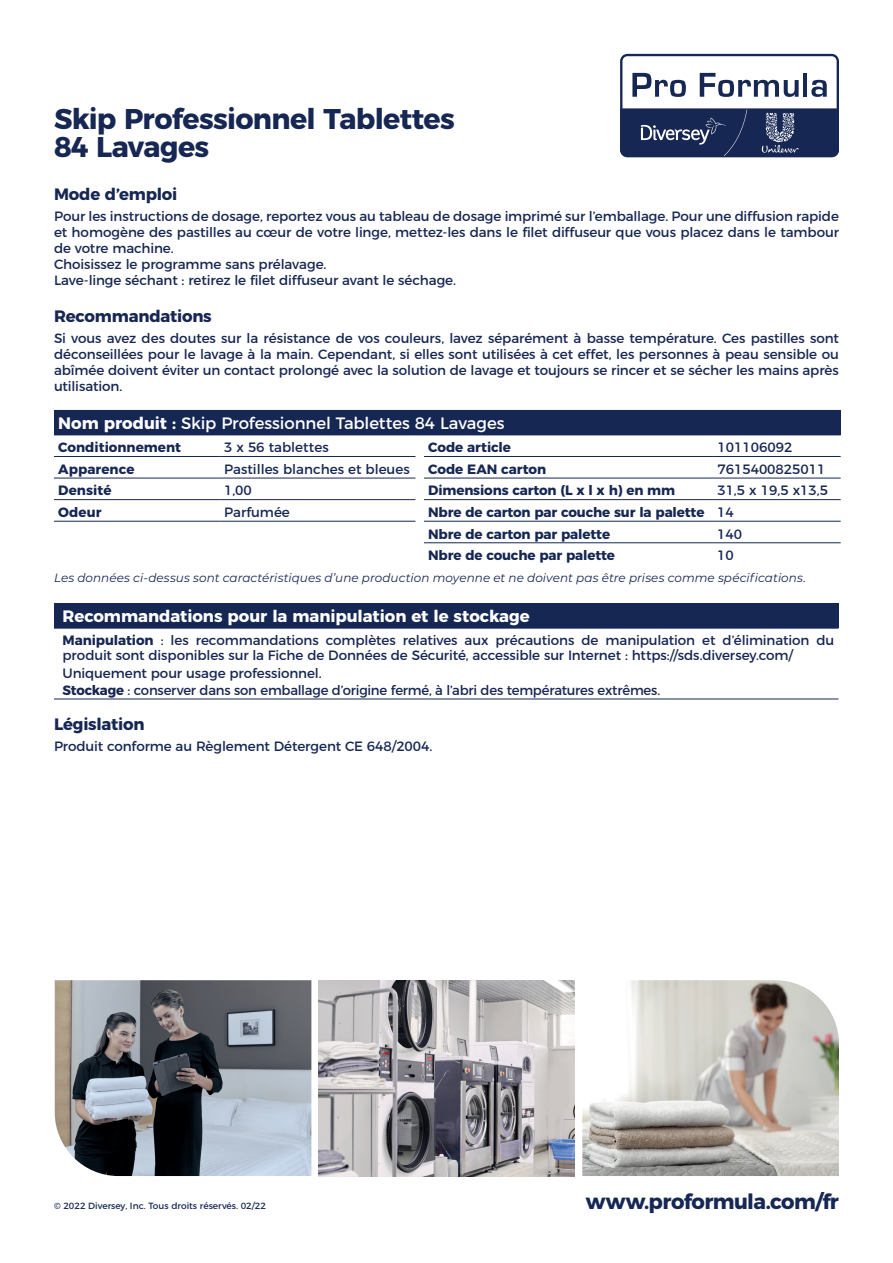
<style>
.page{position:relative;width:893px;height:1263px;background:#fff}
.page>*{position:absolute;margin:0;border:0;box-sizing:border-box;transform-origin:0 0}
.t1{font:700 28.5px/28.5px "Montserrat";letter-spacing:-.025em;color:#172754}
.t2{font:700 21px "Montserrat";letter-spacing:-.03em;color:#172754}
.t3{font:16.5px "Montserrat";letter-spacing:-.005em;color:#fff}
.t4{font:700 16.5px "Montserrat";letter-spacing:-.005em;color:#fff}
.t5{font:700 16.5px "Montserrat";letter-spacing:-.015em;color:#172754}
.t6{font:13.5px/16.2px "Montserrat";letter-spacing:-.005em;color:#172754}
.t7{font:700 13.5px/21.6px "Montserrat";letter-spacing:-.01em;color:#172754}
.t8{font:italic 12px "Montserrat";letter-spacing:.005em;color:#172754}
.t9{font:9px "Montserrat";color:#172754}
.s1{font-weight:700}
.s2{font-weight:400}
</style>
<div class="page">
<svg style="left:620px;top:54px;width:219px;height:103px"></svg>
<img style="left:55px;top:980px;width:256px;height:196px">
<img style="left:582px;top:980px;width:257px;height:196px">
<img style="left:318px;top:980px;width:257px;height:196px">
<div style="left:54px;top:410px;width:787px;height:25px;background:#172754"></div>
<hr style="left:54px;top:456px;width:166px;height:1px;background:#172754">
<hr style="left:220px;top:456px;width:195px;height:1px;background:#172754">
<hr style="left:54px;top:478px;width:166px;height:1px;background:#172754">
<hr style="left:220px;top:478px;width:195px;height:1px;background:#172754">
<hr style="left:54px;top:499px;width:166px;height:1px;background:#172754">
<hr style="left:220px;top:499px;width:195px;height:1px;background:#172754">
<hr style="left:54px;top:521px;width:166px;height:1px;background:#172754">
<hr style="left:220px;top:521px;width:195px;height:1px;background:#172754">
<hr style="left:424px;top:456px;width:289px;height:1px;background:#172754">
<hr style="left:713px;top:456px;width:128px;height:1px;background:#172754">
<hr style="left:424px;top:478px;width:289px;height:1px;background:#172754">
<hr style="left:713px;top:478px;width:128px;height:1px;background:#172754">
<hr style="left:424px;top:499px;width:289px;height:1px;background:#172754">
<hr style="left:713px;top:499px;width:128px;height:1px;background:#172754">
<hr style="left:424px;top:521px;width:289px;height:1px;background:#172754">
<hr style="left:713px;top:521px;width:128px;height:1px;background:#172754">
<hr style="left:424px;top:542px;width:289px;height:1px;background:#172754">
<hr style="left:713px;top:542px;width:128px;height:1px;background:#172754">
<div style="left:54px;top:604px;width:784px;height:24px;background:#172754"></div>
<hr style="left:54px;top:603px;width:784px;height:1px;background:#172754">
<hr style="left:54px;top:628px;width:784px;height:1px;background:#172754">
<hr style="left:54px;top:699px;width:784px;height:1px;background:#172754">
<h1 class="t1" style="left:54px;top:102px;width:402px">Skip Professionnel Tablettes<br>84 Lavages</h1>
<p class="t5" style="left:54px;top:181px;width:125px">Mode d’emploi</p>
<p class="t6" style="left:54px;top:207px;width:786px">Pour les instructions de dosage, reportez vous au tableau de dosage imprimé sur l’emballage. Pour une diffusion rapide et homogène des pastilles au cœur de votre linge, mettez-les dans le filet diffuseur que vous placez dans le tambour de votre machine.<br>Choisissez le programme sans prélavage.<br>Lave-linge séchant : retirez le filet diffuseur avant le séchage.</p>
<p class="t5" style="left:54px;top:303px;width:159px">Recommandations</p>
<p class="t6" style="left:54px;top:329px;width:786px;text-align:justify">Si vous avez des doutes sur la résistance de vos couleurs, lavez séparément à basse température. Ces pastilles sont déconseillées pour le lavage à la main. Cependant, si elles sont utilisées à cet effet, les personnes à peau sensible ou abîmée doivent éviter un contact prolongé avec la solution de lavage et toujours se rincer et se sécher les mains après utilisation.</p>
<p class="t3" style="left:58px;top:410px;width:448px"><span class="s1">Nom produit :</span> Skip Professionnel Tablettes 84 Lavages</p>
<p class="t7" style="left:58px;top:436px;width:124px">Conditionnement</p>
<p class="t6" style="left:224px;top:438px;width:106px">3 x 56 tablettes</p>
<p class="t7" style="left:428px;top:436px;width:84px">Code article</p>
<p class="t6" style="left:717px;top:438px;width:76px">101106092</p>
<p class="t7" style="left:58px;top:457px;width:78px">Apparence</p>
<p class="t6" style="left:224px;top:460px;width:187px">Pastilles blanches et bleues</p>
<p class="t7" style="left:428px;top:457px;width:119px">Code EAN carton</p>
<p class="t6" style="left:717px;top:460px;width:110px">7615400825011</p>
<p class="t7" style="left:58px;top:479px;width:55px">Densité</p>
<p class="t6" style="left:224px;top:481px;width:29px">1,00</p>
<p class="t7" style="left:428px;top:479px;width:248px">Dimensions carton (L x l x h) en mm</p>
<p class="t6" style="left:717px;top:481px;width:112px">31,5 x 19,5 x13,5</p>
<p class="t7" style="left:58px;top:500px;width:45px">Odeur</p>
<p class="t6" style="left:224px;top:503px;width:67px">Parfumée</p>
<p class="t7" style="left:428px;top:500px;width:307px">Nbre de carton par couche sur la palette <span class="s2">14<br></span>Nbre de carton par palette</p>
<p class="t6" style="left:717px;top:524px;width:26px">140</p>
<p class="t7" style="left:428px;top:543px;width:188px">Nbre de couche par palette</p>
<p class="t6" style="left:717px;top:546px;width:18px">10</p>
<p class="t8" style="left:54px;top:570px;width:753px">Les données ci-dessus sont caractéristiques d’une production moyenne et ne doivent pas être prises comme spécifications.</p>
<p class="t4" style="left:63px;top:603px;width:469px">Recommandations pour la manipulation et le stockage</p>
<p class="t6" style="left:63px;top:632px;width:773px;line-height:15px"><span class="s1">Manipulation</span> : les recommandations complètes relatives aux précautions de manipulation et d’élimination du produit sont disponibles sur la Fiche de Données de Sécurité, accessible sur Internet : https://sds.diversey.com/</p>
<p class="t6" style="left:63px;top:663px;width:599px;line-height:17.1px">Uniquement pour usage professionnel.<br><span class="s1">Stockage</span> : conserver dans son emballage d’origine fermé, à l’abri des températures extrêmes.</p>
<p class="t5" style="left:54px;top:711px;width:92px">Législation</p>
<p class="t6" style="left:54px;top:737px;width:380px">Produit conforme au Règlement Détergent CE 648/2004.</p>
<p class="t9" style="left:54px;top:1198px;width:213px">© 2022 Diversey, Inc. Tous droits réservés. 02/22</p>
<h2 class="t2" style="left:586px;top:1184px;width:255px">www.proformula.com/fr</h2>
</div>
